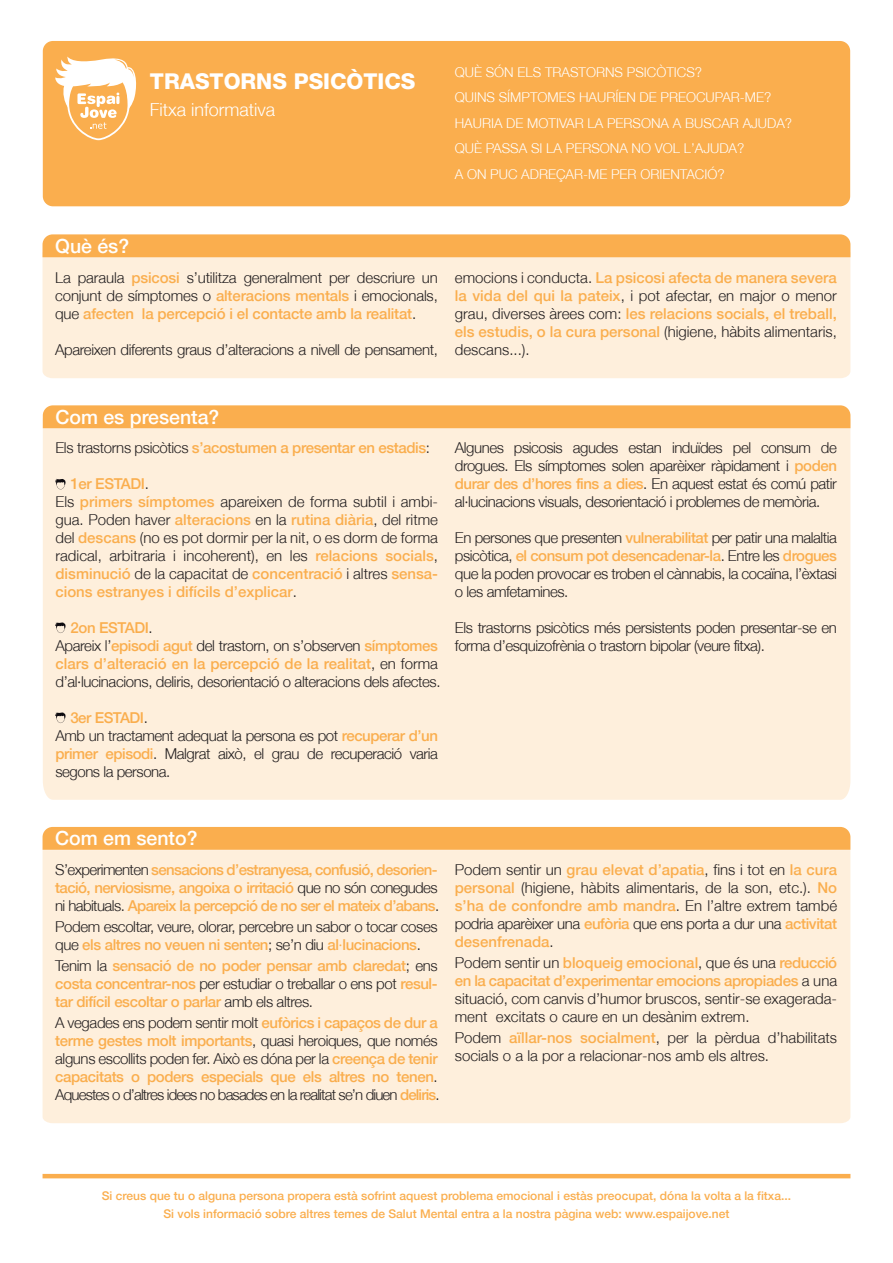
<style>
.page{position:relative;width:893px;height:1263px;background:#fff}
.page>*{position:absolute;margin:0;border:0;box-sizing:border-box;transform-origin:0 0}
.t1{font:800 21.75px "Helvetica Neue";color:#fff}
.t2{font:500 19.5px "Helvetica Neue";color:#fff}
.t3{font:300 18px "Helvetica Neue";color:#fff}
.t4{font:300 15px/18px "Helvetica Neue";letter-spacing:-.025em;color:#231f20;text-align:justify}
.t5{font:300 15px/18px "Helvetica Neue";color:#231f20}
.t6{font:500 15px/18px "Helvetica Neue";letter-spacing:-.025em;color:#faae4e;text-align:justify}
.t7{font:300 13.5px/25.5px "Helvetica Neue";color:#fff}
.t8{font:500 12px/18px "Helvetica Neue";color:#faae4e;text-align:center}
.s1{font-weight:500;color:#faae4e}
.s2{font-weight:300;color:#231f20}
.s3{color:#faae4e}
</style>
<div class="page">
<div style="left:43px;top:41px;width:807px;height:165px;background:#faae4e"></div>
<div style="left:43px;top:234px;width:807px;height:18px;background:#faae4e"></div>
<div style="left:43px;top:252px;width:807px;height:126px;background:#feefdc"></div>
<div style="left:43px;top:428px;width:807px;height:372px;background:#feefdc"></div>
<div style="left:43px;top:405px;width:807px;height:23px;background:#faae4e"></div>
<hr style="left:43px;top:1174px;width:807px;height:4px;background:#faae4e">
<svg style="left:55px;top:55px;width:83px;height:85px"></svg>
<div style="left:43px;top:850px;width:807px;height:273px;background:#feefdc"></div>
<div style="left:43px;top:827px;width:807px;height:23px;background:#faae4e"></div>
<svg style="left:55px;top:479px;width:11px;height:10px"></svg>
<svg style="left:55px;top:622px;width:11px;height:11px"></svg>
<svg style="left:55px;top:712px;width:11px;height:11px"></svg>
<h1 class="t1" style="left:150px;top:69px;width:267px">TRASTORNS PSICÒTICS</h1>
<p class="t3" style="left:150px;top:99px;width:127px">Fitxa informativa</p>
<p class="t7" style="left:455px;top:59px;width:339px">QUÈ SÓN ELS TRASTORNS PSICÒTICS?<br>QUINS SÍMPTOMES HAURÍEN DE PREOCUPAR-ME?<br>HAURIA DE MOTIVAR LA PERSONA A BUSCAR AJUDA?<br>QUÈ PASSA SI LA PERSONA NO VOL L’AJUDA?<br>A ON PUC ADREÇAR-ME PER ORIENTACIÓ?</p>
<h2 class="t2" style="left:55px;top:234px;width:76px">Què és?</h2>
<p class="t4" style="left:55px;top:268px;width:384px">La paraula <span class="s1">psicosi</span> s’utilitza generalment per descriure un conjunt de símptomes o <span class="s1">alteracions mentals</span> i emocionals, que <span class="s1">afecten la percepció i el contacte amb la realitat</span>.</p>
<p class="t4" style="left:55px;top:340px;width:384px">Apareixen diferents graus d’alteracions a nivell de pensament,</p>
<p class="t4" style="left:455px;top:268px;width:383px">emocions i conducta. <span class="s1">La psicosi afecta de manera severa la vida del qui la pateix</span>, i pot afectar, en major o menor grau, diverses àrees com: <span class="s1">les relacions socials, el treball, els estudis, o la cura personal</span> (higiene, hàbits alimentaris, descans...).</p>
<h2 class="t2" style="left:55px;top:405px;width:165px">Com es presenta?</h2>
<p class="t6" style="left:55px;top:439px;width:376px"><span class="s2">Els trastorns psicòtics</span> s’acostumen a presentar en estadis<span class="s2">:</span></p>
<p class="t5" style="left:55px;top:475px;width:384px;text-indent:15px"><span class="s1">1er ESTADI</span>.<br>Els <span class="s1">primers símptomes</span> apareixen de forma subtil i ambi&shy;gua. Poden haver <span class="s1">alteracions</span> en la <span class="s1">rutina diària</span>, del ritme del <span class="s1">descans</span> (no es pot dormir per la nit, o es dorm de forma radical, arbitraria i incoherent), en les <span class="s1">relacions socials</span>, <span class="s1">disminució</span> de la capacitat de <span class="s1">concentració</span> i altres <span class="s1">sensa&shy;cions estranyes i difícils d’explicar</span>.</p>
<p class="t4" style="left:55px;top:619px;width:387px;text-align:left;text-indent:15px"><span class="s1">2on ESTADI</span>.<br>Apareix l’<span class="s1">episodi agut</span> del trastorn, on s’observen <span class="s1">símptomes clars d’alteració en la percepció de la realitat</span>, en forma d’al·lucinacions, deliris, desorientació o alteracions dels afectes.</p>
<p class="t4" style="left:55px;top:708px;width:384px;text-align:left;text-indent:15px"><span class="s1">3er ESTADI</span>.<br>Amb un tractament adequat la persona es pot <span class="s1">recuperar d’un primer episodi</span>. Malgrat això, el grau de recuperació varia segons la persona.</p>
<p class="t4" style="left:455px;top:439px;width:384px">Algunes psicosis agudes estan induïdes pel consum de drogues. Els símptomes solen aparèixer ràpidament i <span class="s1">poden durar des d’hores fins a dies</span>. En aquest estat és comú patir al·lucinacions visuals, desorientació i problemes de memòria.</p>
<p class="t4" style="left:455px;top:529px;width:384px">En persones que presenten <span class="s1">vulnerabilitat</span> per patir una malaltia psicòtica, <span class="s1">el consum pot desencadenar-la</span>. Entre les <span class="s1">drogues </span>que la poden provocar es troben el cànnabis, la cocaïna, l’èxtasi o les amfetamines.</p>
<p class="t4" style="left:455px;top:619px;width:384px">Els trastorns psicòtics més persistents poden presentar-se en forma d’esquizofrènia o trastorn bipolar (veure fitxa).</p>
<h2 class="t2" style="left:55px;top:827px;width:144px">Com em sento?</h2>
<p class="t6" style="left:55px;top:861px;width:385px"><span class="s2">S’experimenten</span> sensacions d’estranyesa, confusió, desorien&shy;tació, nerviosisme, angoixa o irritació <span class="s2">que no són conegudes ni habituals.</span> Apareix la percepció de no ser el mateix d’abans<span class="s2">.</span></p>
<p class="t4" style="left:55px;top:918px;width:384px">Podem escoltar, veure, olorar, percebre un sabor o tocar coses que <span class="s1">els altres no veuen ni senten</span>; se’n diu <span class="s1">al</span><span class="s3">·</span><span class="s1">lucinacions</span>.</p>
<p class="t6" style="left:55px;top:957px;width:384px"><span class="s2">Tenim la</span> sensació de no poder pensar amb claredat<span class="s2">; ens </span>costa concentrar-nos <span class="s2">per estudiar o treballar o ens pot</span> resul&shy;tar difícil escoltar o parlar <span class="s2">amb els altres.</span></p>
<p class="t4" style="left:55px;top:1014px;width:386px;text-align:left">A vegades ens podem sentir molt <span class="s1">eufòrics i capaços de dur a terme gestes molt importants</span>, quasi heroiques, que només alguns escollits poden fer. Això es dóna per la <span class="s1">creença de tenir capacitats o poders especials que els altres no tenen</span>.<br>Aquestes o d’altres idees no basades en la realitat se’n diuen <span class="s1">deliris</span>.</p>
<p class="t4" style="left:455px;top:861px;width:384px">Podem sentir un <span class="s1">grau elevat d’apatia</span>, fins i tot en <span class="s1">la cura personal</span> (higiene, hàbits alimentaris, de la son, etc.). <span class="s1">No s’ha de confondre amb mandra</span>. En l’altre extrem també podria aparèixer una <span class="s1">eufòria</span> que ens porta a dur una <span class="s1">activitat desenfrenada</span>.</p>
<p class="t4" style="left:455px;top:954px;width:384px">Podem sentir un <span class="s1">bloqueig emocional</span>, que és una <span class="s1">reducció en la capacitat d’experimentar emocions apropiades</span> a una situació, com canvis d’humor bruscos, sentir-se exagerada&shy;ment excitats o caure en un desànim extrem.</p>
<p class="t5" style="left:455px;top:1029px;width:384px">Podem <span class="s1">aïllar-nos socialment</span>, per la pèrdua d’habilitats socials o a la por a relacionar-nos amb els altres.</p>
<p class="t8" style="left:102px;top:1187px;width:691px">Si creus que tu o alguna persona propera està sofrint aquest problema emocional i estàs preocupat, dóna la volta a la fitxa...<br>Si vols informació sobre altres temes de Salut Mental entra a la nostra pàgina web: www.espaijove.net</p>
</div>
